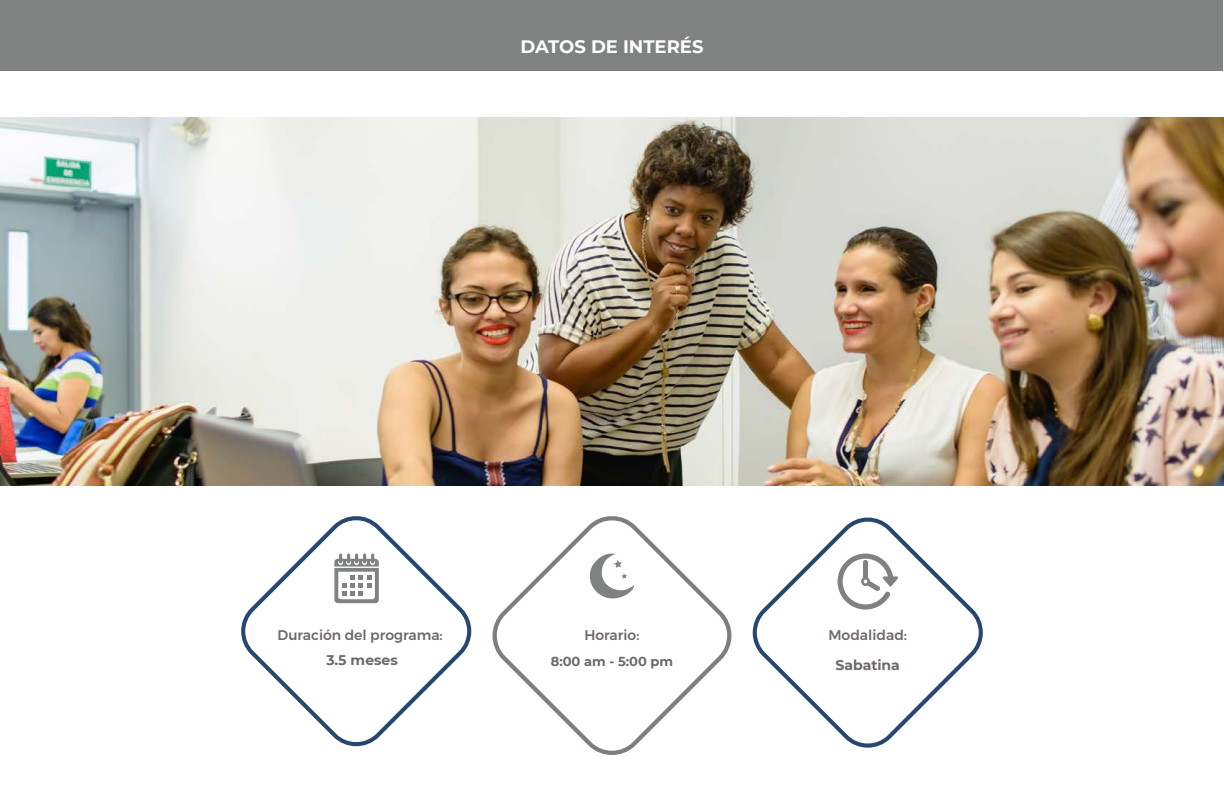
<style>
.page{position:relative;width:1224px;height:792px;background:#fff}
.page>*{position:absolute;margin:0;border:0;box-sizing:border-box;transform-origin:0 0}
.t1{font:700 18px "Montserrat";color:#fff}
.t2{font:500 14px "Montserrat";color:#6e6966}
.t3{font:700 14px "Montserrat";color:#6e6966}
.t4{font:700 13px "Montserrat";color:#6e6966}
</style>
<div class="page">
<img style="left:0;top:117px;width:1224px;height:369px">
<div style="left:0;top:0;width:1223px;height:70px;background:#808282"></div>
<svg style="left:241px;top:516px;width:230px;height:230px"></svg>
<svg style="left:753px;top:517px;width:230px;height:231px"></svg>
<svg style="left:493px;top:516px;width:238px;height:239px"></svg>
<svg style="left:587px;top:551px;width:47px;height:49px"></svg>
<svg style="left:838px;top:554px;width:60px;height:56px"></svg>
<p class="t1" style="left:520px;top:34px;width:185px">DATOS DE INTERÉS</p>
<p class="t2" style="left:278px;top:624px;width:167px">Duración del programa:</p>
<p class="t3" style="left:326px;top:650px;width:73px">3.5 meses</p>
<p class="t2" style="left:584px;top:624px;width:57px">Horario:</p>
<p class="t4" style="left:551px;top:652px;width:124px">8:00 am - 5:00 pm</p>
<p class="t2" style="left:828px;top:624px;width:80px">Modalidad:</p>
<p class="t3" style="left:836px;top:655px;width:66px">Sabatina</p>
</div>
